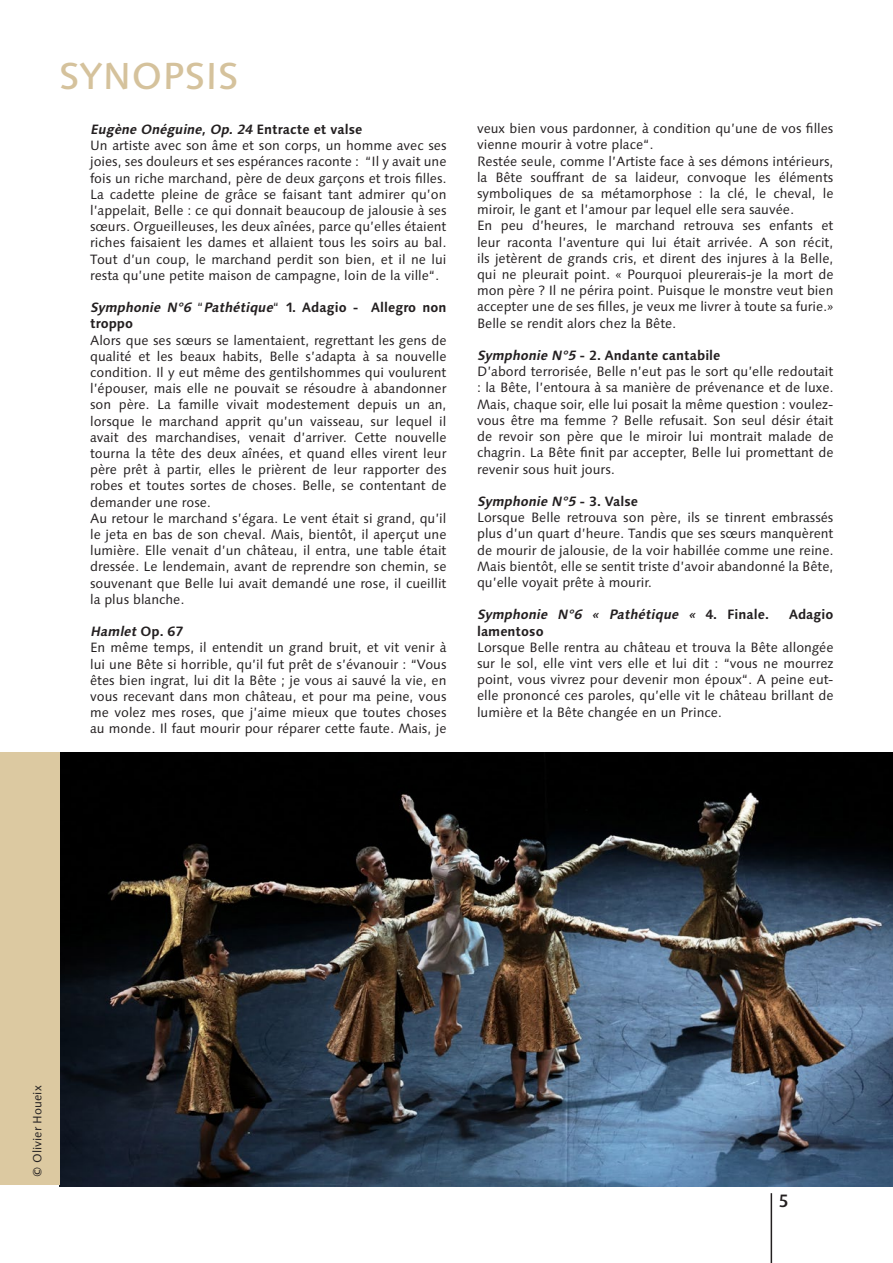
<style>
.page{position:relative;width:893px;height:1263px;background:#fff}
.page>*{position:absolute;margin:0;border:0;box-sizing:border-box;transform-origin:0 0}
.t1{font:500 37.5px "Linotype Syntax";color:#d5c29c}
.t2{font:500 18px "Dax";color:#231f20}
.t3{font:13.5px/16.2px "Linotype Syntax";color:#231f20;text-align:justify}
.t4{font:italic 700 13.5px "Linotype Syntax";color:#231f20}
.t5{font:700 13.5px/16.2px "Linotype Syntax";color:#231f20}
.t6{font:12px "Linotype Syntax";color:#231f20}
.s1{font-style:normal}
.s2{font-style:italic}
.s3{font-weight:400}
</style>
<div class="page">
<hr style="left:771px;top:1193px;width:1px;height:70px;background:#231f20">
<img style="left:60px;top:753px;width:833px;height:433px">
<div style="left:0;top:753px;width:60px;height:432px;background:#dcc9a1"></div>
<p class="t1" style="left:59px;top:53px;width:181px">SYNOPSIS</p>
<p class="t4" style="left:90px;top:121px;width:274px">Eugène Onéguine, Op. 24 <span class="s1">E n t ract e e t va l s e</span></p>
<p class="t3" style="left:90px;top:138px;width:358px">Un artiste avec son âme et son corps, un homme avec ses joies, ses douleurs et ses espérances raconte : “Il y avait une fois un riche marchand, père de deux garçons et trois filles.<br>La cadette pleine de grâce se faisant tant admirer qu’on l’appelait, Belle : ce qui donnait beaucoup de jalousie à ses sœurs. Orgueilleuses, les deux aînées, parce qu’elles étaient riches faisaient les dames et allaient tous les soirs au bal.<br>Tout d’un coup, le marchand perdit son bien, et il ne lui resta qu’une petite maison de campagne, loin de la ville“.</p>
<p class="t5" style="left:90px;top:299px;width:358px"><span class="s2">Symphonie N°6</span> <span class="s3">“</span> <span class="s2">Pathétique</span><span class="s3">“</span> 1. Ad ag i o - A l l e g ro n o n troppo</p>
<p class="t3" style="left:90px;top:332px;width:358px">Alors que ses sœurs se lamentaient, regrettant les gens de qualité et les beaux habits, Belle s’adapta à sa nouvelle condition. Il y eut même des gentilshommes qui voulurent l’épouser, mais elle ne pouvait se résoudre à abandonner son père. La famille vivait modestement depuis un an, lorsque le marchand apprit qu’un vaisseau, sur lequel il avait des marchandises, venait d’arriver. Cette nouvelle tourna la tête des deux aînées, et quand elles virent leur père prêt à partir, elles le prièrent de leur rapporter des robes et toutes sortes de choses. Belle, se contentant de demander une rose.</p>
<p class="t3" style="left:90px;top:510px;width:358px">Au retour le marchand s’égara. Le vent était si grand, qu’il le jeta en bas de son cheval. Mais, bientôt, il aperçut une lumière. Elle venait d’un château, il entra, une table était dressée. Le lendemain, avant de reprendre son chemin, se souvenant que Belle lui avait demandé une rose, il cueillit la plus blanche.</p>
<p class="t4" style="left:90px;top:623px;width:95px">Hamlet <span class="s1">O p . 6 7</span></p>
<p class="t3" style="left:90px;top:640px;width:358px">En même temps, il entendit un grand bruit, et vit venir à lui une Bête si horrible, qu’il fut prêt de s’évanouir : “Vous êtes bien ingrat, lui dit la Bête ; je vous ai sauvé la vie, en vous recevant dans mon château, et pour ma peine, vous me volez mes roses, que j’aime mieux que toutes choses au monde. Il faut mourir pour réparer cette faute. Mais, je</p>
<p class="t3" style="left:477px;top:121px;width:358px">veux bien vous pardonner, à condition qu’une de vos filles vienne mourir à votre place“.</p>
<p class="t3" style="left:477px;top:153px;width:358px">Restée seule, comme l’Artiste face à ses démons intérieurs, la Bête souffrant de sa laideur, convoque les éléments symboliques de sa métamorphose : la clé, le cheval, le miroir, le gant et l’amour par lequel elle sera sauvée.</p>
<p class="t3" style="left:477px;top:218px;width:358px">En peu d’heures, le marchand retrouva ses enfants et leur raconta l’aventure qui lui était arrivée. A son récit, ils jetèrent de grands cris, et dirent des injures à la Belle, qui ne pleurait point. « Pourquoi pleurerais-je la mort de mon père ? Il ne périra point. Puisque le monstre veut bien accepter une de ses filles, je veux me livrer à toute sa furie.» Belle se rendit alors chez la Bête.</p>
<p class="t5" style="left:477px;top:347px;width:245px"><span class="s2">Symphonie N°5</span> - 2. Andante cantabile</p>
<p class="t3" style="left:477px;top:364px;width:358px">D’abord terrorisée, Belle n’eut pas le sort qu’elle redoutait : la Bête, l’entoura à sa manière de prévenance et de luxe.<br>Mais, chaque soir, elle lui posait la même question : voulez&shy;vous être ma femme ? Belle refusait. Son seul désir était de revoir son père que le miroir lui montrait malade de chagrin. La Bête finit par accepter, Belle lui promettant de revenir sous huit jours.</p>
<p class="t4" style="left:477px;top:493px;width:163px">Symphonie N°5 <span class="s1">- 3 . Va l s e</span></p>
<p class="t3" style="left:477px;top:509px;width:358px">Lorsque Belle retrouva son père, ils se tinrent embrassés plus d’un quart d’heure. Tandis que ses sœurs manquèrent de mourir de jalousie, de la voir habillée comme une reine.<br>Mais bientôt, elle se sentit triste d’avoir abandonné la Bête, qu’elle voyait prête à mourir.</p>
<p class="t4" style="left:477px;top:606px;width:293px">Symphonie N°6 « Pathétique « <span class="s1">4 . F i n a l e .</span></p>
<p class="t5" style="left:789px;top:606px;width:46px">Adagio</p>
<p class="t5" style="left:477px;top:623px;width:68px">lamentoso</p>
<p class="t3" style="left:477px;top:639px;width:358px">Lorsque Belle rentra au château et trouva la Bête allongée sur le sol, elle vint vers elle et lui dit : “vous ne mourrez point, vous vivrez pour devenir mon époux“. A peine eut&shy;elle prononcé ces paroles, qu’elle vit le château brillant de lumière et la Bête changée en un Prince.</p>
<p class="t6" style="left:30px;top:1176px;width:92px;rotate:-90deg">© Olivier Houeix</p>
<h2 class="t2" style="left:779px;top:1191px;width:11px">5</h2>
</div>
